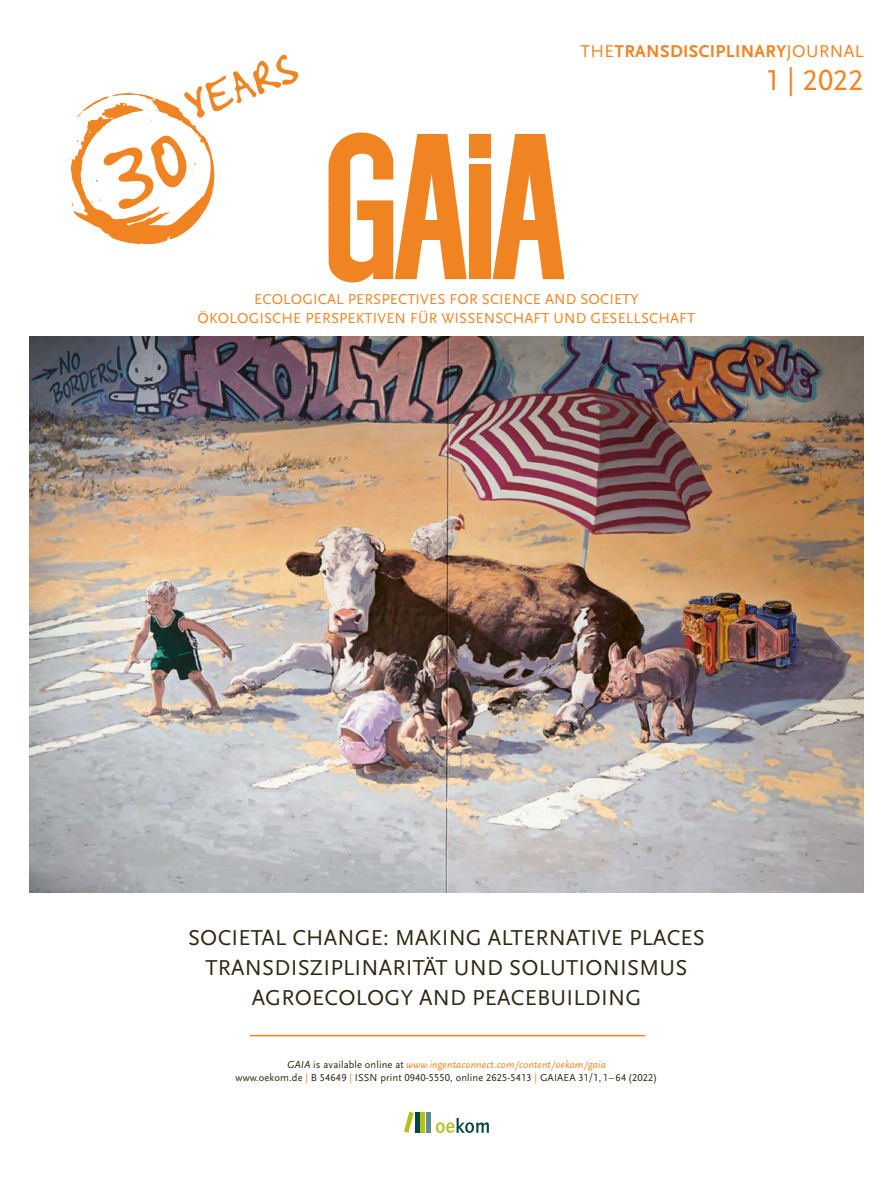
<style>
.page{position:relative;width:893px;height:1191px;background:#fff}
.page>*{position:absolute;margin:0;border:0;box-sizing:border-box;transform-origin:0 0}
.t1{font:45px "Cedar Street";color:#f18422}
.t2{font:30px "Scala Sans LF";color:#f18422}
.t3{font:22.5px "Scala Sans LF";letter-spacing:.01em;color:#2f2912}
.t4{font:700 17.85px "Scala Sans LF";letter-spacing:.02em;color:#f18422}
.t5{font:15px "Scala Sans LF";letter-spacing:.01em;color:#f18422}
.t6{font:10.5px "Scala Sans LF";letter-spacing:.01em;color:#2f2912}
.t7{font:italic 10.5px "Scala Sans LF";letter-spacing:.01em;color:#f18422}
.s1{font-weight:400}
.s2{color:#2f2912}
.s3{font-style:normal;color:#2f2912}
.s4{color:#f18422}
</style>
<div class="page">
<div style="left:469px;top:134px;width:22px;height:23px;background:#f18422"></div>
<div style="left:469px;top:165px;width:22px;height:114px;background:#f18422"></div>
<svg style="left:328px;top:132px;width:139px;height:150px"></svg>
<svg style="left:493px;top:134px;width:71px;height:145px"></svg>
<div style="left:519px;top:221px;width:19px;height:19px;background:#f18422"></div>
<div style="left:328px;top:200px;width:22px;height:40px;background:#f18422"></div>
<div style="left:426px;top:1112px;width:5px;height:20px;background:#5e8e8f"></div>
<hr style="left:421px;top:1112px;width:4px;height:20px;background:#b5c219">
<hr style="left:415px;top:1112px;width:4px;height:20px;background:#004847">
<svg style="left:404px;top:1111px;width:10px;height:21px"></svg>
<svg style="left:436px;top:1117px;width:53px;height:15px"></svg>
<hr style="left:250px;top:1034px;width:395px;height:2px;background:#f18422">
<img style="left:29px;top:336px;width:835px;height:556px">
<svg style="left:70px;top:93px;width:145px;height:152px"></svg>
<p class="t1" style="left:176px;top:77px;width:118px;rotate:-20deg">YEARS</p>
<p class="t4" style="left:580px;top:42px;width:285px"><span class="s1">THE</span>TRANSDISCIPLINARY<span class="s1">JOURNAL</span></p>
<p class="t2" style="left:766px;top:64px;width:99px">1 | 2022</p>
<p class="t5" style="left:254px;top:291px;width:386px">ECOLOGICAL PERSPECTIVES FOR SCIENCE AND SOCIETY</p>
<p class="t5" style="left:198px;top:310px;width:499px">ÖKOLOGISCHE PERSPEKTIVEN FÜR WISSENSCHAFT UND GESELLSCHAFT</p>
<p class="t3" style="left:188px;top:925px;width:518px">SOCIETAL CHANGE: MAKING ALTERNATIVE PLACES</p>
<p class="t3" style="left:206px;top:955px;width:483px">TRANSDISZIPLINARITÄT UND SOLUTIONISMUS</p>
<p class="t3" style="left:252px;top:985px;width:391px">AGROECOLOGY AND PEACEBUILDING</p>
<p class="t7" style="left:287px;top:1059px;width:320px"><span class="s2">GAIA</span> <span class="s3">is available online at</span> www.ingentaconnect.com/content/oekom/gaia</p>
<p class="t6" style="left:236px;top:1072px;width:423px">www.oekom.de <span class="s4">|</span> B 54649 <span class="s4">|</span> ISSN print 0940-5550, online 2625-5413 <span class="s4">|</span> GAIAEA 31/1, 1– 64 (2022)</p>
</div>
